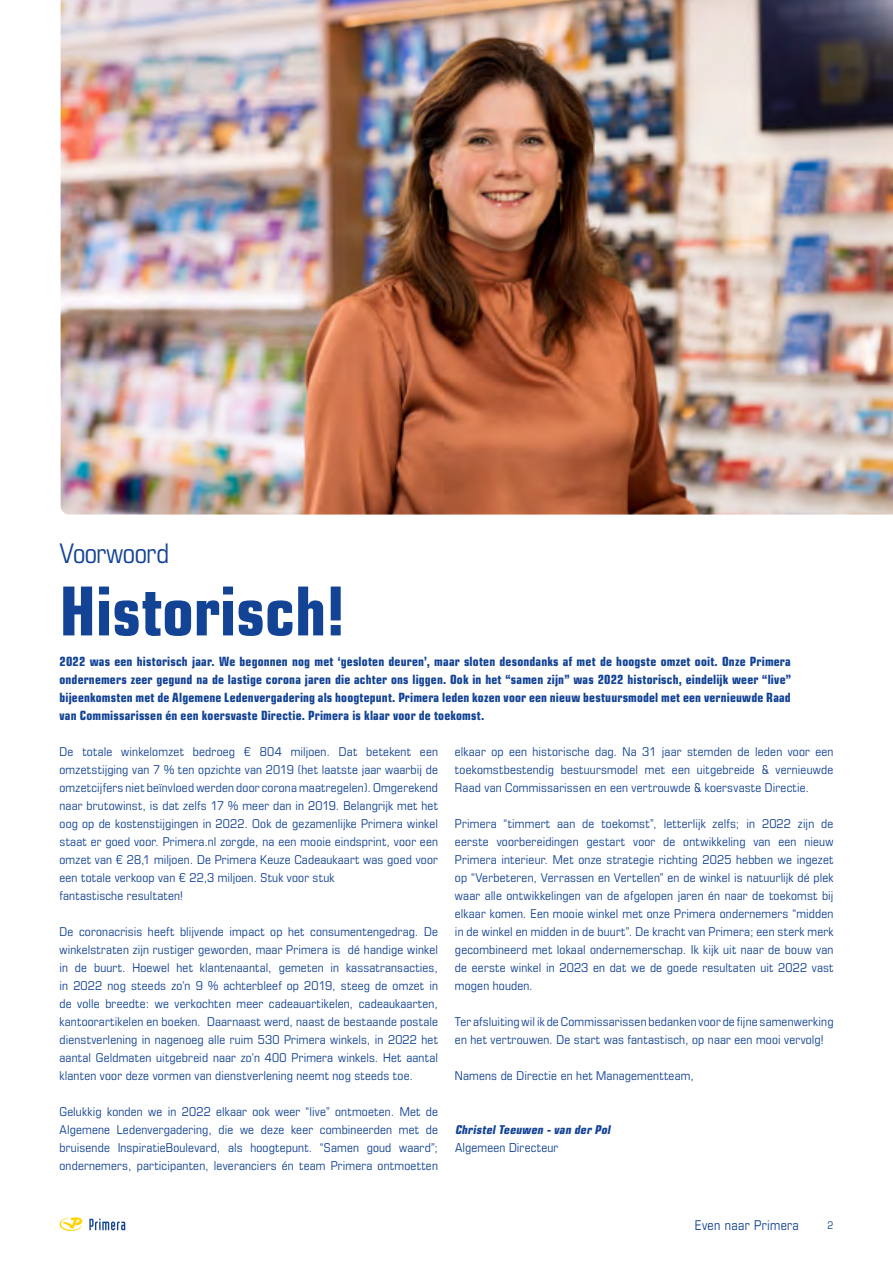
<style>
.page{position:relative;width:893px;height:1263px;background:#fff}
.page>*{position:absolute;margin:0;border:0;box-sizing:border-box;transform-origin:0 0}
.t1{font:700 condensed 67.5px "Eurostile LT Std";color:#134395}
.t2{font:condensed 27px "Eurostile LT Std";letter-spacing:-.015em;color:#134395}
.t3{font:condensed 13.5px "Eurostile LT Std";letter-spacing:.025em;color:#134395}
.t4{font:700 condensed 12.75px/18px "Eurostile LT Std";letter-spacing:.015em;color:#134395;text-align:justify}
.t5{font:condensed 12.45px "Eurostile LT Std";letter-spacing:.01em;color:#134395}
.t6{font:condensed 12.15px/18px "Eurostile LT Std";letter-spacing:.015em;color:#134395;text-align:justify;scale:1.05 1}
.t7{font:italic 700 condensed 12.15px "Eurostile LT Std";color:#134395;scale:1.05 1}
.t8{font:condensed 10.5px "Eurostile LT Std";color:#134395}
</style>
<div class="page">
<img style="left:61px;top:0;width:832px;height:514px">
<svg style="left:89px;top:1219px;width:36px;height:11px"></svg>
<svg style="left:60px;top:1217px;width:22px;height:14px"></svg>
<h2 class="t2" style="left:60px;top:538px;width:111px">Voorwoord</h2>
<h1 class="t1" style="left:60px;top:570px;width:287px">Historisch!</h1>
<p class="t4" style="left:60px;top:652px;width:733px">2022 was een historisch jaar. We begonnen nog met ‘gesloten deuren’, maar sloten desondanks af met de hoogste omzet ooit. Onze Primera ondernemers zeer gegund na de lastige corona jaren die achter ons liggen. Ook in het “samen zijn” was 2022 historisch, eindelijk weer “live” bijeenkomsten met de Algemene Ledenvergadering als hoogtepunt. Primera leden kozen voor een nieuw bestuursmodel met een vernieuwde Raad van Commissarissen én een koersvaste Directie. Primera is klaar voor de toekomst.</p>
<p class="t6" style="left:60px;top:742px;width:362px;text-align:left">De totale winkelomzet bedroeg € 804 miljoen. Dat betekent een omzetstijging van 7 % ten opzichte van 2019 (het laatste jaar waarbij de omzetcijfers niet beïnvloed werden door corona maatregelen). Omgerekend naar brutowinst, is dat zelfs 17 % meer dan in 2019. Belangrijk met het oog op de kostenstijgingen in 2022. Ook de gezamenlijke Primera winkel staat er goed voor. Primera.nl zorgde, na een mooie eindsprint, voor een omzet van € 28,1 miljoen. De Primera Keuze Cadeaukaart was goed voor een totale verkoop van € 22,3 miljoen. Stuk voor stuk<br>fantastische resultaten!</p>
<p class="t6" style="left:60px;top:922px;width:362px">De coronacrisis heeft blijvende impact op het consumentengedrag. De winkelstraten zijn rustiger geworden, maar Primera is dé handige winkel in de buurt. Hoewel het klantenaantal, gemeten in kassatransacties, in 2022 nog steeds zo’n 9 % achterbleef op 2019, steeg de omzet in de volle breedte: we verkochten meer cadeauartikelen, cadeaukaarten, kantoorartikelen en boeken. Daarnaast werd, naast de bestaande postale dienstverlening in nagenoeg alle ruim 530 Primera winkels, in 2022 het aantal Geldmaten uitgebreid naar zo’n 400 Primera winkels. Het aantal klanten voor deze vormen van dienstverlening neemt nog steeds toe.</p>
<p class="t6" style="left:60px;top:1102px;width:362px">Gelukkig konden we in 2022 elkaar ook weer “live” ontmoeten. Met de Algemene Ledenvergadering, die we deze keer combineerden met de bruisende InspiratieBoulevard, als hoogtepunt. “Samen goud waard”; ondernemers, participanten, leveranciers én team Primera ontmoetten</p>
<p class="t6" style="left:455px;top:742px;width:362px">elkaar op een historische dag. Na 31 jaar stemden de leden voor een toekomstbestendig bestuursmodel met een uitgebreide &amp; vernieuwde Raad van Commissarissen en een vertrouwde &amp; koersvaste Directie.</p>
<p class="t6" style="left:455px;top:814px;width:362px">Primera “timmert aan de toekomst”, letterlijk zelfs; in 2022 zijn de eerste voorbereidingen gestart voor de ontwikkeling van een nieuw Primera interieur. Met onze strategie richting 2025 hebben we ingezet op “Verbeteren, Verrassen en Vertellen” en de winkel is natuurlijk dé plek waar alle ontwikkelingen van de afgelopen jaren én naar de toekomst bij elkaar komen. Een mooie winkel met onze Primera ondernemers “midden in de winkel en midden in de buurt”. De kracht van Primera; een sterk merk gecombineerd met lokaal ondernemerschap. Ik kijk uit naar de bouw van de eerste winkel in 2023 en dat we de goede resultaten uit 2022 vast mogen houden.</p>
<p class="t6" style="left:455px;top:1012px;width:362px">Ter afsluiting wil ik de Commissarissen bedanken voor de fijne samenwerking en het vertrouwen. De start was fantastisch, op naar een mooi vervolg!</p>
<p class="t6" style="left:455px;top:1066px;width:229px">Namens de Directie en het Managementteam,</p>
<p class="t7" style="left:455px;top:1122px;width:152px">ChristelTeeuwen -van der Pol</p>
<p class="t5" style="left:455px;top:1140px;width:105px">Algemeen Directeur</p>
<p class="t3" style="left:695px;top:1217px;width:105px">Even naar Primera</p>
<p class="t8" style="left:828px;top:1219px;width:7px">2</p>
</div>
